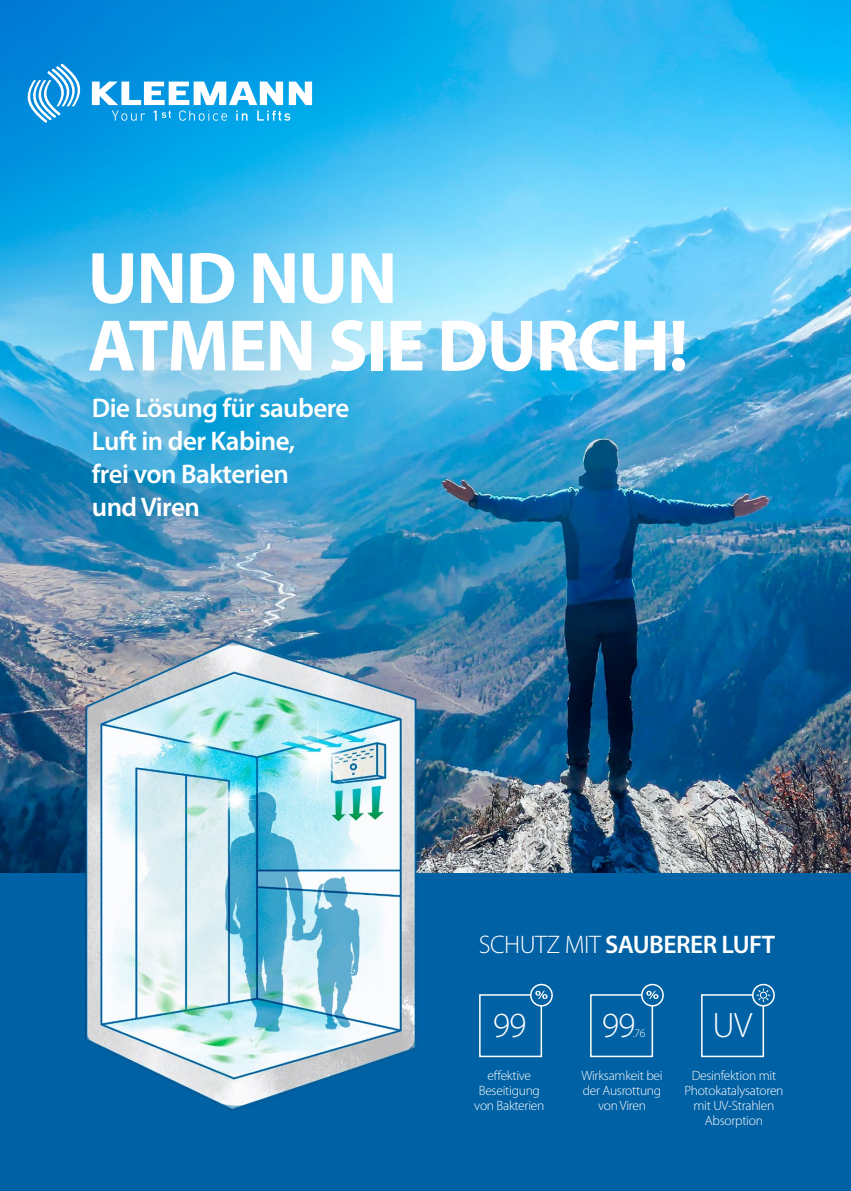
<style>
.page{position:relative;width:851px;height:1191px;background:#fff}
.page>*{position:absolute;margin:0;border:0;box-sizing:border-box;transform-origin:0 0}
.t1{font:700 73.5px/67.5px "Myriad Pro";letter-spacing:-.02em;color:#fff}
.t2{font:300 35.4px "Myriad Pro";color:#fff}
.t3{font:600 27px/33px "Myriad Pro";letter-spacing:-.02em;color:#fff}
.t4{font:600 25.5px "Myriad Pro";letter-spacing:-.02em;color:#fff}
.t5{font:300 13.5px/15px "Myriad Pro";letter-spacing:-.02em;color:#fff;text-align:center}
.t6{font:300 11.55px "Myriad Pro";color:#fff}
.s1{font-weight:300}
</style>
<div class="page">
<img style="left:0;top:0;width:850px;height:873px">
<div style="left:0;top:873px;width:850px;height:318px;background:#0061a4"></div>
<img style="left:30px;top:571px;width:477px;height:540px">
<svg style="left:23px;top:64px;width:62px;height:59px"></svg>
<svg style="left:92px;top:82px;width:220px;height:39px"></svg>
<div style="left:479px;top:994px;width:63px;height:63px;border:2px solid #fff"></div>
<svg style="left:530px;top:984px;width:22px;height:21px"></svg>
<div style="left:530px;top:983px;width:22px;height:23px;border:2px solid #fff;border-radius:50%"></div>
<svg style="left:535px;top:990px;width:12px;height:9px"></svg>
<div style="left:590px;top:994px;width:63px;height:63px;border:2px solid #fff"></div>
<svg style="left:641px;top:984px;width:22px;height:21px"></svg>
<div style="left:641px;top:983px;width:22px;height:23px;border:2px solid #fff;border-radius:50%"></div>
<svg style="left:646px;top:990px;width:12px;height:9px"></svg>
<div style="left:701px;top:994px;width:63px;height:63px;border:2px solid #fff"></div>
<svg style="left:752px;top:984px;width:22px;height:21px"></svg>
<div style="left:752px;top:983px;width:22px;height:23px;border:2px solid #fff;border-radius:50%"></div>
<svg style="left:756px;top:988px;width:14px;height:14px"></svg>
<h1 class="t1" style="left:88px;top:242px;width:602px">UND NUN<br>ATMEN SIE DURCH!</h1>
<h3 class="t3" style="left:92px;top:391px;width:259px">Die Lösung für saubere<br>Luft in der Kabine,<br>frei von Bakterien<br>und Viren</h3>
<h3 class="t4" style="left:478px;top:928px;width:298px"><span class="s1">SCHUTZ MIT</span> SAUBERER LUFT</h3>
<h2 class="t2" style="left:492px;top:1003px;width:35px">99</h2>
<h2 class="t2" style="left:601px;top:1003px;width:35px">99</h2>
<p class="t6" style="left:632px;top:1026px;width:14px">.76</p>
<h2 class="t2" style="left:712px;top:1003px;width:41px">UV</h2>
<p class="t5" style="left:474px;top:1067px;width:72px">effektive<br>Beseitigung von Bakterien</p>
<p class="t5" style="left:581px;top:1067px;width:83px">Wirksamkeit bei der Ausrottung von Viren</p>
<p class="t5" style="left:684px;top:1067px;width:101px">Desinfektion mit<br>Photokatalysatoren mit UV-Strahlen<br>Absorption</p>
</div>
